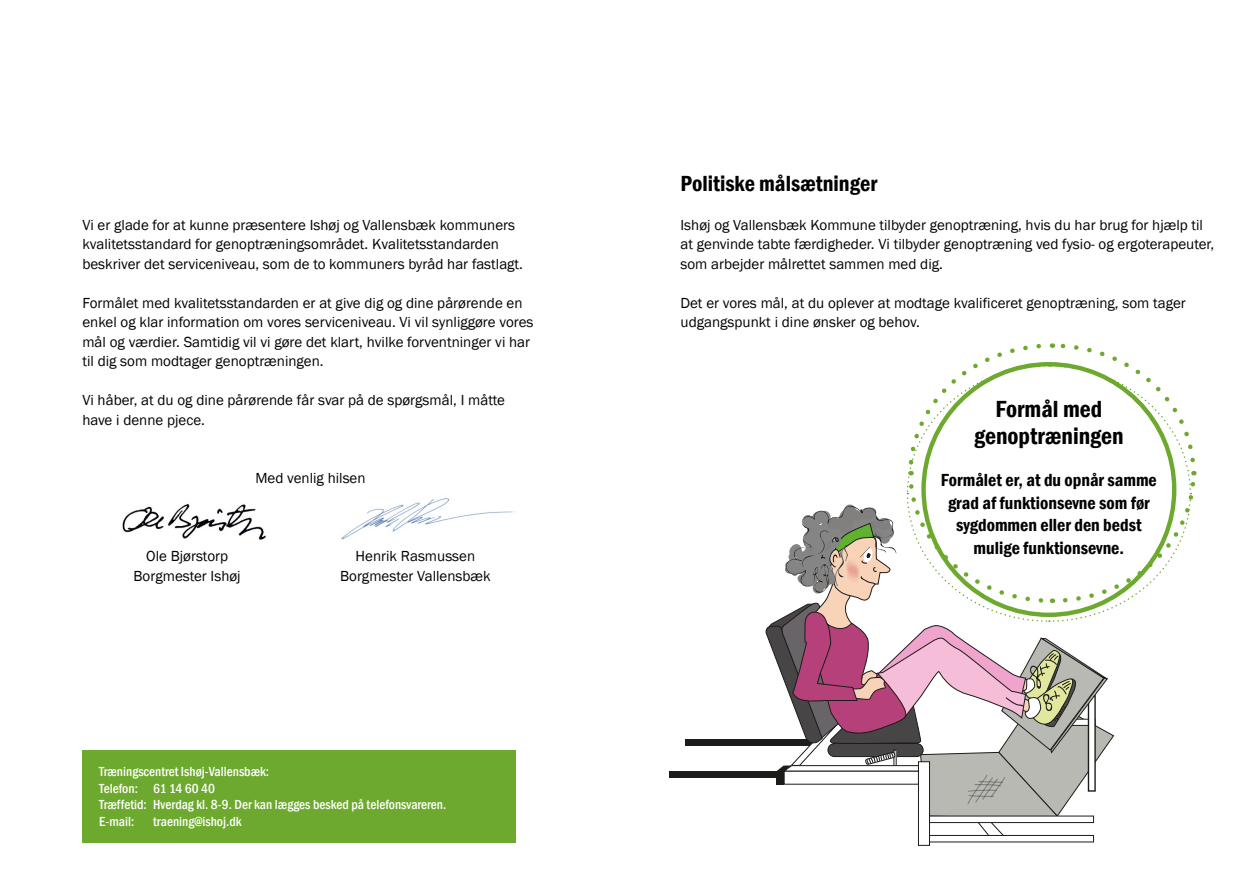
<style>
.page{position:relative;width:1259px;height:893px;background:#fff}
.page>*{position:absolute;margin:0;border:0;box-sizing:border-box;transform-origin:0 0}
.t1{font:600 condensed 24px/27px "Franklin Gothic";color:#000;text-align:center}
.t2{font:600 condensed 22.5px "Franklin Gothic";color:#000}
.t3{font:600 condensed 18px/22.5px "Franklin Gothic";color:#000;text-align:center}
.t4{font:15px/19.5px "Franklin Gothic";color:#000}
.t5{font:500 condensed 13.5px/16.5px "Franklin Gothic";color:#fff}
</style>
<div class="page">
<img style="left:341px;top:498px;width:174px;height:42px">
<div style="left:685px;top:740px;width:132px;height:6px;background:#1c1c1b"></div>
<div style="left:670px;top:771px;width:114px;height:7px;background:#1c1c1b"></div>
<div style="left:918px;top:761px;width:12px;height:85px;border:1px solid #1c1c1b"></div>
<svg style="left:763px;top:343px;width:434px;height:496px"></svg>
<div style="left:82px;top:750px;width:434px;height:93px;background:#6da92e"></div>
<img style="left:122px;top:504px;width:144px;height:36px">
<p class="t4" style="left:82px;top:215px;width:442px">Vi er glade for at kunne præsentere Ishøj og Vallensbæk kommuners kvalitetsstandard for genoptræningsområdet. Kvalitetsstandarden beskriver det serviceniveau, som de to kommuners byråd har fastlagt.</p>
<p class="t4" style="left:82px;top:293px;width:452px">Formålet med kvalitetsstandarden er at give dig og dine pårørende en enkel og klar information om vores serviceniveau. Vi vil synliggøre vores mål og værdier. Samtidig vil vi gøre det klart, hvilke forventninger vi har til dig som modtager genoptræningen.</p>
<p class="t4" style="left:82px;top:391px;width:424px">Vi håber, at du og dine pårørende får svar på de spørgsmål, I måtte have i denne pjece.</p>
<p class="t4" style="left:255px;top:469px;width:112px">Med venlig hilsen</p>
<p class="t4" style="left:134px;top:547px;width:109px;text-align:center">Ole Bjørstorp<br>Borgmester Ishøj</p>
<p class="t4" style="left:340px;top:547px;width:152px;text-align:center">Henrik Rasmussen<br>Borgmester Vallensbæk</p>
<p class="t5" style="left:99px;top:763px;width:348px">Træningscentret Ishøj-Vallensbæk:<br>Telefon: 61 14 60 40<br>Træffetid: Hverdag kl. 8-9. Der kan lægges besked på telefonsvareren.<br>E-mail:</p>
<p class="t5" style="left:153px;top:813px;width:90px">traening@ishoj.dk</p>
<h2 class="t2" style="left:680px;top:168px;width:198px">Politiske målsætninger</h2>
<p class="t4" style="left:680px;top:215px;width:535px">Ishøj og Vallensbæk Kommune tilbyder genoptræning, hvis du har brug for hjælp til at genvinde tabte færdigheder. Vi tilbyder genoptræning ved fysio- og ergoterapeuter, som arbejder målrettet sammen med dig.</p>
<p class="t4" style="left:680px;top:293px;width:507px">Det er vores mål, at du oplever at modtage kvalificeret genoptræning, som tager udgangspunkt i dine ønsker og behov.</p>
<h1 class="t1" style="left:974px;top:395px;width:151px">Formål med genoptræningen</h1>
<p class="t3" style="left:941px;top:468px;width:217px">Formålet er, at du opnår samme grad af funktionsevne som før sygdommen eller den bedst mulige funktionsevne.</p>
</div>
